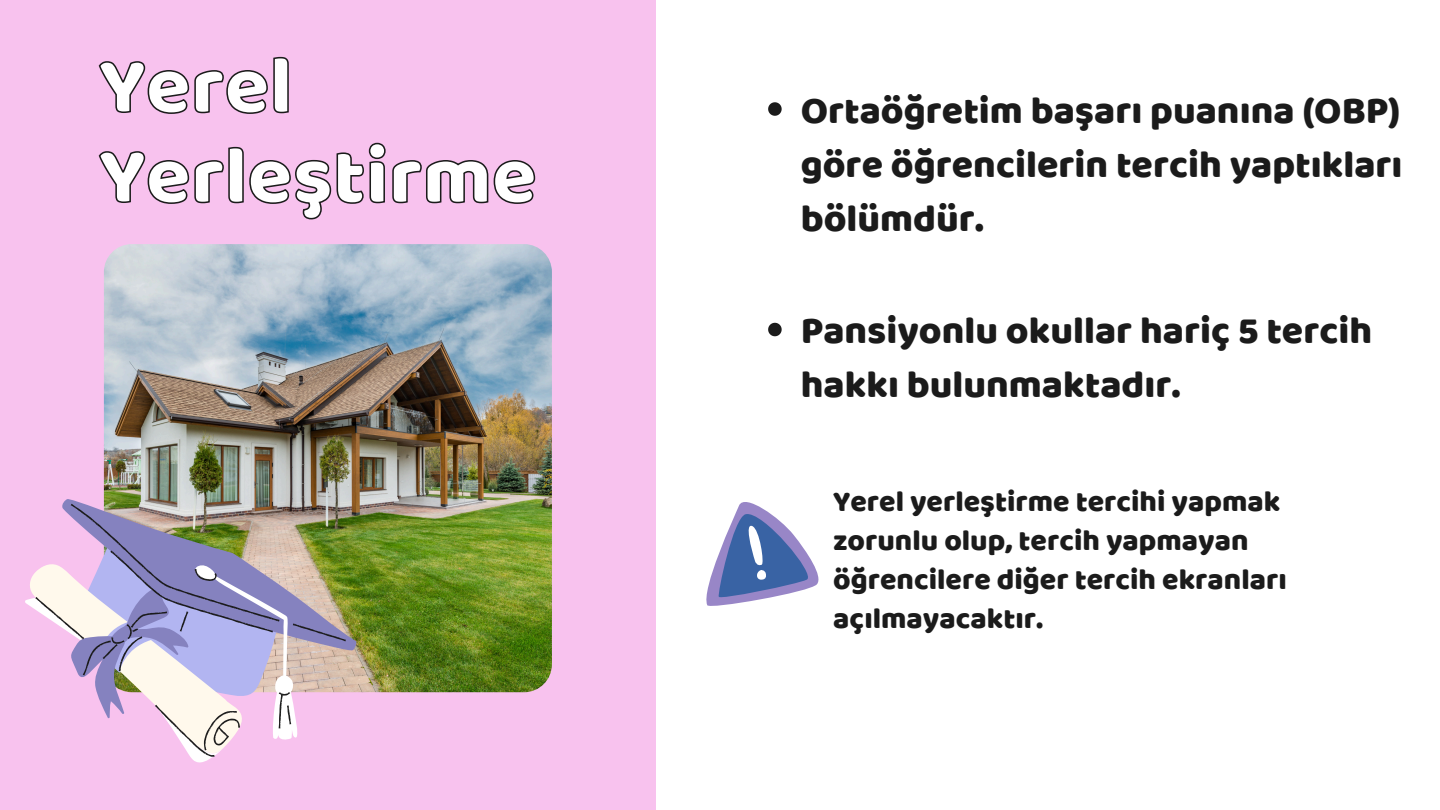
<style>
.page{position:relative;width:1440px;height:810px;background:#fff}
.page>*{position:absolute;margin:0;border:0;box-sizing:border-box;transform-origin:0 0}
.t1{font:82px/90px "Baloo";color:#fff}
.t2{font:39px/54px "Baloo";color:#1b1b1b;text-align:justify}
.t3{font:30px "Baloo";color:#1b1b1b}
</style>
<div class="page">
<div style="left:0;top:0;width:656px;height:810px;background:#f8c2ee"></div>
<img style="left:104px;top:244px;width:448px;height:448px;border-radius:28px">
<img style="left:62px;top:499px;width:294px;height:194px">
<svg style="left:25px;top:573px;width:187px;height:189px"></svg>
<svg style="left:35px;top:504px;width:311px;height:253px"></svg>
<svg style="left:706px;top:502px;width:113px;height:104px"></svg>
<svg style="left:98px;top:56px;width:191px;height:58px"></svg>
<svg style="left:98px;top:142px;width:438px;height:78px"></svg>
<svg style="left:768px;top:102px;width:14px;height:14px"></svg>
<svg style="left:768px;top:323px;width:14px;height:13px"></svg>
<h1 class="t1" style="left:99px;top:39px;width:440px">Yerel<br>Yerleştirme</h1>
<p class="t2" style="left:801px;top:82px;width:603px">Ortaöğretim başarı puanına (OBP) göre öğrencilerin tercih yaptıkları bölümdür.</p>
<p class="t2" style="left:801px;top:303px;width:573px">Pansiyonlu okullar hariç 5 tercih hakkı bulunmaktadır.</p>
<p class="t3" style="left:833px;top:483px;width:449px">Yerel yerleştirme tercihi yapmak</p>
<p class="t3" style="left:833px;top:522px;width:417px">zorunlu olup, tercih yapmayan</p>
<p class="t3" style="left:833px;top:561px;width:455px">öğrencilere diğer tercih ekranları</p>
<p class="t3" style="left:833px;top:600px;width:212px">açılmayacaktır.</p>
</div>
